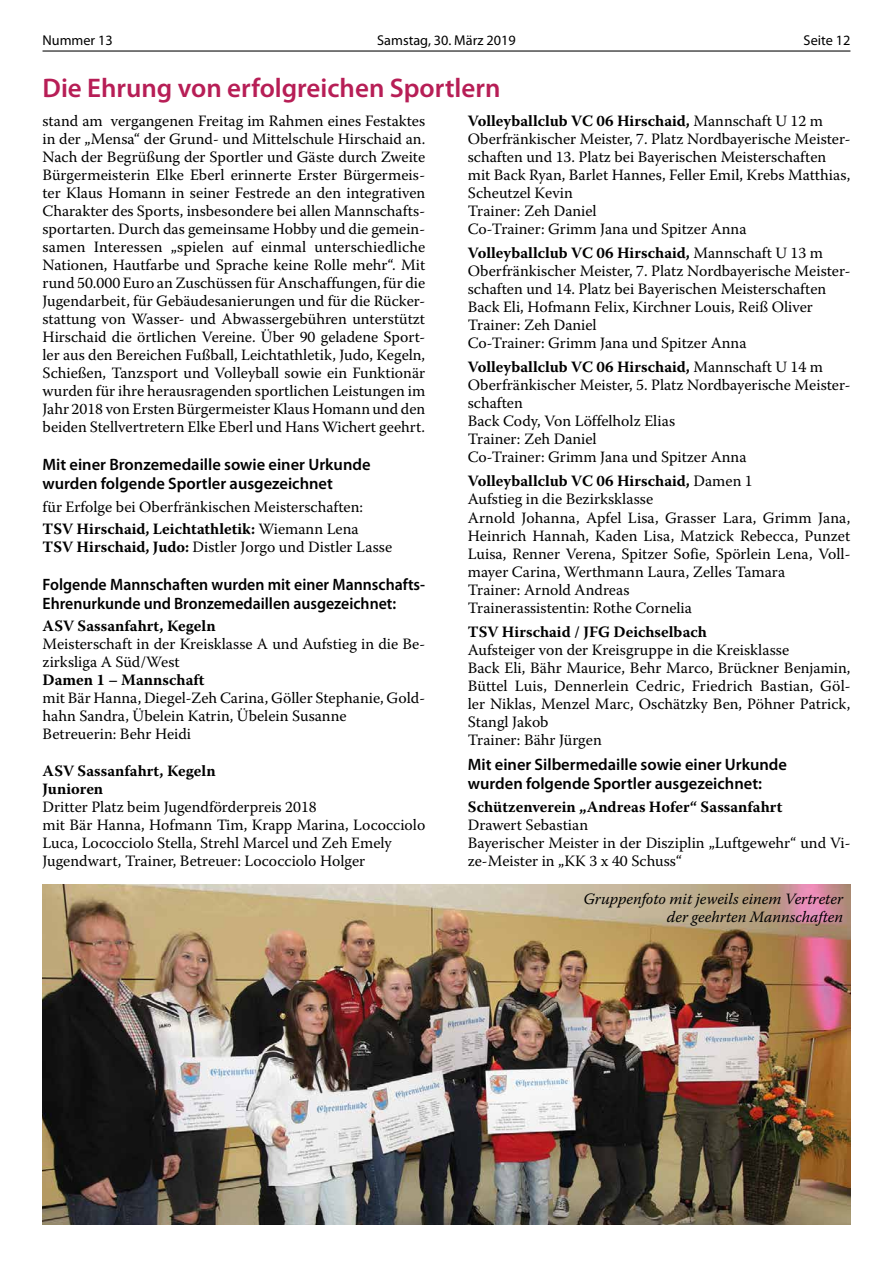
<style>
.page{position:relative;width:893px;height:1263px;background:#fff}
.page>*{position:absolute;margin:0;border:0;box-sizing:border-box;transform-origin:0 0}
.t1{font:600 27px "Myriad Pro";color:#b71e56}
.t2{font:600 16.5px/19.5px "Myriad Pro";color:#000}
.t3{font:600 16.5px/19.5px "Myriad Pro";color:#000;scale:.96 1}
.t4{font:15.75px/18px "Warnock Pro";color:#000}
.t5{font:700 15.75px/18px "Warnock Pro";color:#000}
.t6{font:italic 15.75px/18px "Warnock Pro";color:#000;text-align:right}
.t7{font:14.25px "Myriad Pro";color:#000}
.s1{font-weight:700}
</style>
<div class="page">
<hr style="left:43px;top:50px;width:807px;height:2px;background:#000">
<img style="left:43px;top:884px;width:807px;height:341px">
<p class="t7" style="left:43px;top:31px;width:72px">Nummer 13</p>
<p class="t7" style="left:377px;top:31px;width:140px">Samstag, 30. März 2019</p>
<p class="t7" style="left:804px;top:31px;width:48px">Seite 12</p>
<h1 class="t1" style="left:43px;top:71px;width:459px">Die Ehrung von erfolgreichen Sportlern</h1>
<p class="t4" style="left:43px;top:112px;width:384px;text-align:justify">stand am vergangenen Freitag im Rahmen eines Festaktes in der „Mensa“ der Grund- und Mittelschule Hirschaid an.<br>Nach der Begrüßung der Sportler und Gäste durch Zweite Bürgermeisterin Elke Eberl erinnerte Erster Bürgermeis&shy;ter Klaus Homann in seiner Festrede an den integrativen Charakter des Sports, insbesondere bei allen Mannschafts&shy;sportarten. Durch das gemeinsame Hobby und die gemein&shy;samen Interessen „spielen auf einmal unterschiedliche Nationen, Hautfarbe und Sprache keine Rolle mehr“. Mit rund 50.000 Euro an Zuschüssen für Anschaffungen, für die Jugendarbeit, für Gebäudesanierungen und für die Rücker&shy;stattung von Wasser- und Abwassergebühren unterstützt Hirschaid die örtlichen Vereine. Über 90 geladene Sport&shy;ler aus den Bereichen Fußball, Leichtathletik, Judo, Kegeln, Schießen, Tanzsport und Volleyball sowie ein Funktionär wurden für ihre herausragenden sportlichen Leistungen im Jahr 2018 von Ersten Bürgermeister Klaus Homann und den beiden Stellvertretern Elke Eberl und Hans Wichert geehrt.</p>
<p class="t2" style="left:43px;top:454px;width:330px">Mit einer Bronzemedaille sowie einer Urkunde wurden folgende Sportler ausgezeichnet</p>
<p class="t4" style="left:43px;top:495px;width:322px;line-height:22.5px">für Erfolge bei Oberfränkischen Meisterschaften:<br><span class="s1">TSV Hirschaid, Leichtathletik:</span> Wiemann Lena</p>
<p class="t4" style="left:43px;top:538px;width:351px"><span class="s1">TSV Hirschaid, Judo:</span> Distler Jorgo und Distler Lasse</p>
<p class="t3" style="left:43px;top:574px;width:400px">Folgende Mannschaften wurden mit einer Mannschafts-<br>Ehrenurkunde und Bronzemedaillen ausgezeichnet:</p>
<p class="t5" style="left:43px;top:617px;width:175px">ASV Sassanfahrt, Kegeln</p>
<p class="t4" style="left:43px;top:635px;width:384px">Meisterschaft in der Kreisklasse A und Aufstieg in die Be&shy;zirksliga A Süd/West</p>
<p class="t5" style="left:43px;top:671px;width:164px">Damen 1 – Mannschaft</p>
<p class="t4" style="left:43px;top:689px;width:384px">mit Bär Hanna, Diegel-Zeh Carina, Göller Stephanie, Gold&shy;hahn Sandra, Übelein Katrin, Übelein Susanne<br>Betreuerin: Behr Heidi</p>
<p class="t5" style="left:43px;top:761px;width:175px">ASV Sassanfahrt, Kegeln<br>Junioren</p>
<p class="t4" style="left:43px;top:797px;width:384px">Dritter Platz beim Jugendförderpreis 2018<br>mit Bär Hanna, Hofmann Tim, Krapp Marina, Lococciolo Luca, Lococciolo Stella, Strehl Marcel und Zeh Emely Jugendwart, Trainer, Betreuer: Lococciolo Holger</p>
<p class="t6" style="left:584px;top:889px;width:261px">Gruppenfoto mit jeweils einem Vertreter der geehrten Mannschaften</p>
<p class="t4" style="left:468px;top:112px;width:384px"><span class="s1">Volleyballclub VC 06 Hirschaid,</span> Mannschaft U 12 m Oberfränkischer Meister, 7. Platz Nordbayerische Meister&shy;schaften und 13. Platz bei Bayerischen Meisterschaften mit Back Ryan, Barlet Hannes, Feller Emil, Krebs Matthias, Scheutzel Kevin<br>Trainer: Zeh Daniel<br>Co-Trainer: Grimm Jana und Spitzer Anna</p>
<p class="t4" style="left:468px;top:244px;width:384px"><span class="s1">Volleyballclub VC 06 Hirschaid,</span> Mannschaft U 13 m Oberfränkischer Meister, 7. Platz Nordbayerische Meister&shy;schaften und 14. Platz bei Bayerischen Meisterschaften Back Eli, Hofmann Felix, Kirchner Louis, Reiß Oliver Trainer: Zeh Daniel<br>Co-Trainer: Grimm Jana und Spitzer Anna</p>
<p class="t4" style="left:468px;top:358px;width:384px"><span class="s1">Volleyballclub VC 06 Hirschaid,</span> Mannschaft U 14 m Oberfränkischer Meister, 5. Platz Nordbayerische Meister&shy;schaften<br>Back Cody, Von Löffelholz Elias<br>Trainer: Zeh Daniel<br>Co-Trainer: Grimm Jana und Spitzer Anna</p>
<p class="t4" style="left:468px;top:472px;width:384px"><span class="s1">Volleyballclub VC 06 Hirschaid,</span> Damen 1<br>Aufstieg in die Bezirksklasse<br>Arnold Johanna, Apfel Lisa, Grasser Lara, Grimm Jana, Heinrich Hannah, Kaden Lisa, Matzick Rebecca, Punzet Luisa, Renner Verena, Spitzer Sofie, Spörlein Lena, Voll&shy;mayer Carina, Werthmann Laura, Zelles Tamara<br>Trainer: Arnold Andreas<br>Trainerassistentin: Rothe Cornelia</p>
<p class="t5" style="left:468px;top:622px;width:241px">TSV Hirschaid / JFG Deichselbach</p>
<p class="t4" style="left:468px;top:640px;width:384px">Aufsteiger von der Kreisgruppe in die Kreisklasse<br>Back Eli, Bähr Maurice, Behr Marco, Brückner Benjamin, Büttel Luis, Dennerlein Cedric, Friedrich Bastian, Göl&shy;ler Niklas, Menzel Marc, Oschätzky Ben, Pöhner Patrick, Stangl Jakob<br>Trainer: Bähr Jürgen</p>
<p class="t2" style="left:468px;top:754px;width:321px">Mit einer Silbermedaille sowie einer Urkunde wurden folgende Sportler ausgezeichnet:</p>
<p class="t5" style="left:468px;top:797px;width:316px">Schützenverein „Andreas Hofer“ Sassanfahrt</p>
<p class="t4" style="left:468px;top:815px;width:384px">Drawert Sebastian<br>Bayerischer Meister in der Disziplin „Luftgewehr“ und Vi&shy;ze-Meister in „KK 3 x 40 Schuss“</p>
</div>
